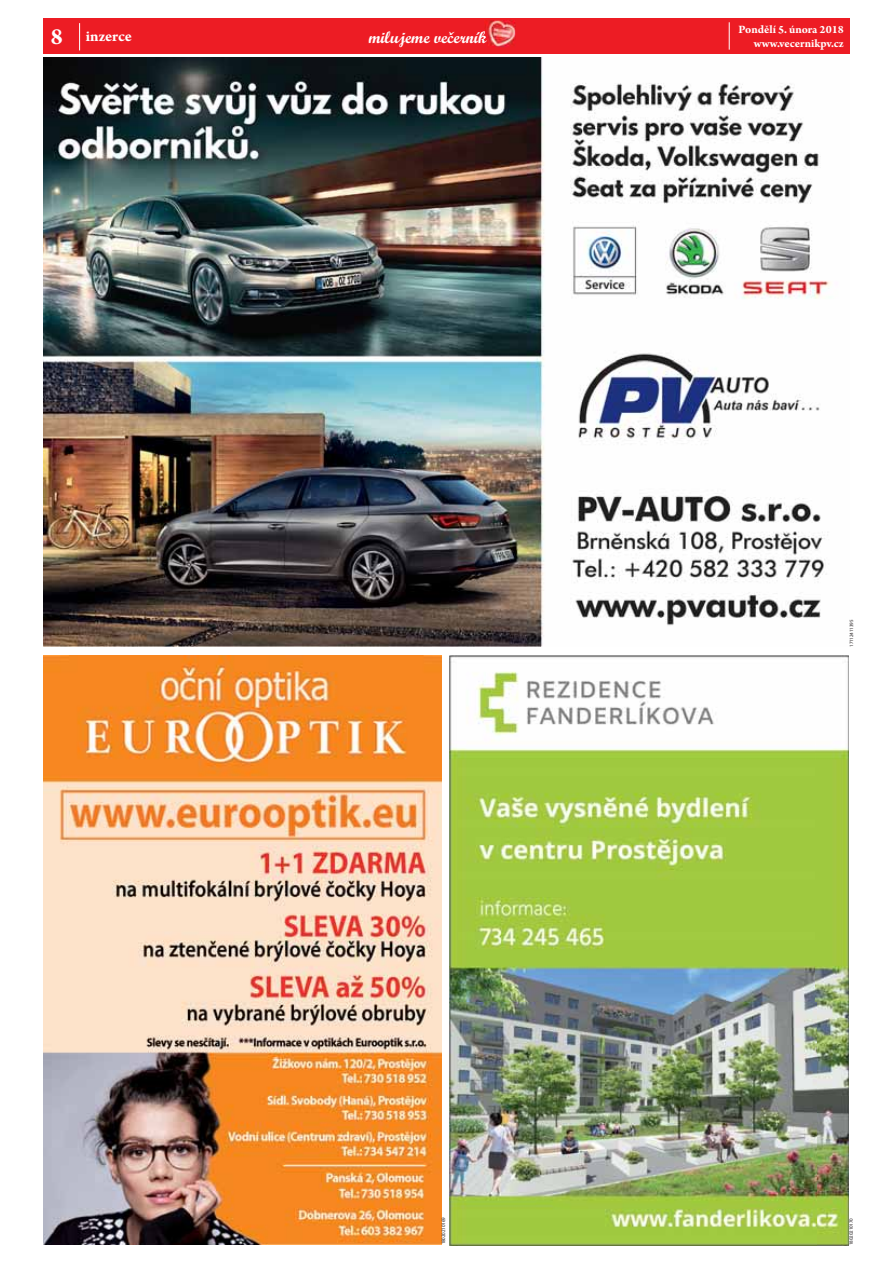
<style>
.page{position:relative;width:893px;height:1263px;background:#fff}
.page>*{position:absolute;margin:0;border:0;box-sizing:border-box;transform-origin:0 0}
.t1{font:16.95px "Script MT Bold";color:#fff}
.t2{font:700 15.9px "Arno Pro";letter-spacing:-.005em;color:#fff}
.t3{font:700 12px/14.2px "Arno Pro";color:#fff;text-align:right}
.t4{font:4.95px "Myriad Pro";letter-spacing:-.02em;color:#231f20}
.s1{font-size:24.9px}
</style>
<div class="page">
<div style="left:43px;top:18px;width:806px;height:36px;background:#ed1c24"></div>
<svg style="left:729px;top:22px;width:1px;height:28px"></svg>
<svg style="left:79px;top:23px;width:1px;height:27px"></svg>
<img style="left:485px;top:20px;width:30px;height:27px">
<img style="left:484px;top:31px;width:3px;height:16px">
<img style="left:43px;top:58px;width:788px;height:589px">
<img style="left:450px;top:656px;width:399px;height:589px">
<img style="left:43px;top:655px;width:398px;height:589px">
<p class="t2" style="left:51px;top:31px;width:83px"><span class="s1">8</span> inzerce</p>
<p class="t1" style="left:369px;top:27px;width:119px">milujeme vecerník</p>
<p class="t1" style="left:447px;top:27px;width:9px">-</p>
<p class="t3" style="left:738px;top:24px;width:107px">Pondělí 5. února 2018 www.vecernikpv.cz</p>
<p class="t4" style="left:850px;top:647px;width:29px;rotate:-90deg">17112411395</p>
<p class="t4" style="left:441px;top:1244px;width:29px;rotate:-90deg">18020210169</p>
<p class="t4" style="left:849px;top:1245px;width:29px;rotate:-90deg">18020210170</p>
</div>
